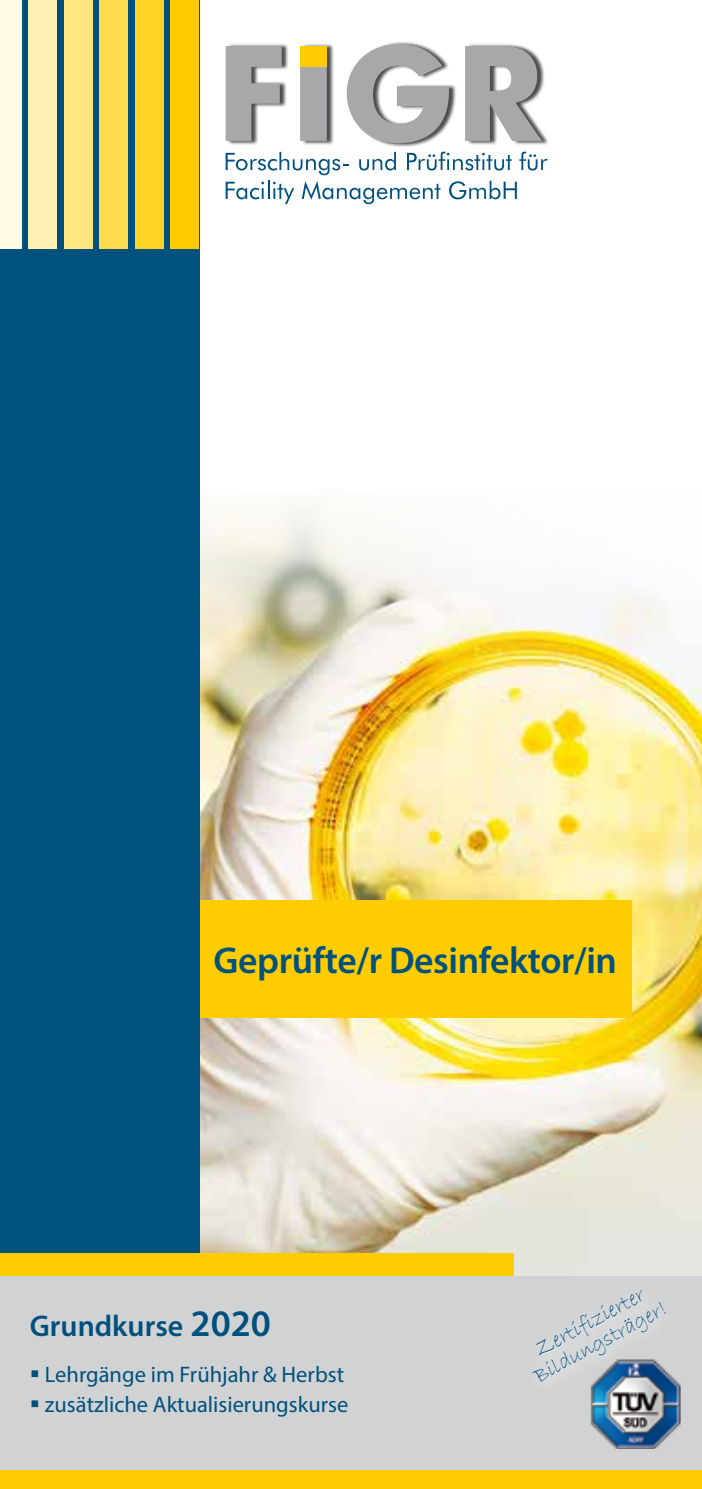
<style>
.page{position:relative;width:702px;height:1489px;background:#fff}
.page>*{position:absolute;margin:0;border:0;box-sizing:border-box;transform-origin:0 0}
.t1{font:600 37.5px "Myriad Pro";letter-spacing:-.01em;color:#00517d}
.t2{font:600 30px "Myriad Pro";color:#00517d}
.t3{font:22.5px "Myriad Pro";color:#00517d}
.t4{font:22.5px/22.5px "Bradley Hand ITC";color:#00517d;text-align:center;scale:.95 1}
.s1{font-size:37.5px}
</style>
<div class="page">
<img style="left:199px;top:0;width:503px;height:1253px">
<div style="left:188px;top:900px;width:443px;height:118px;background:#fecc00"></div>
<div style="left:0;top:0;width:199px;height:1328px;background:#00517d"></div>
<div style="left:0;top:1253px;width:514px;height:30px;background:#fecc00"></div>
<div style="left:0;top:1276px;width:702px;height:212px;background:#d1d2d4"></div>
<div style="left:0;top:1470px;width:702px;height:18px;background:#fecc00"></div>
<div style="left:0;top:0;width:21px;height:248px;background:#fffae6"></div>
<div style="left:29px;top:0;width:28px;height:248px;background:#fff0b3"></div>
<div style="left:64px;top:0;width:28px;height:248px;background:#ffe680"></div>
<div style="left:100px;top:0;width:28px;height:248px;background:#ffdb4d"></div>
<div style="left:135px;top:0;width:29px;height:248px;background:#ffd426"></div>
<div style="left:171px;top:0;width:28px;height:248px;background:#fc0"></div>
<div style="left:226px;top:41px;width:323px;height:106px;background:#000;opacity:.7"></div>
<svg style="left:225px;top:44px;width:317px;height:99px"></svg>
<div style="left:300px;top:46px;width:27px;height:21px;background:#fecc00"></div>
<svg style="left:225px;top:152px;width:124px;height:23px"></svg>
<svg style="left:359px;top:152px;width:37px;height:18px"></svg>
<svg style="left:407px;top:152px;width:104px;height:18px"></svg>
<svg style="left:519px;top:152px;width:28px;height:18px"></svg>
<svg style="left:225px;top:181px;width:69px;height:23px"></svg>
<svg style="left:302px;top:181px;width:138px;height:23px"></svg>
<svg style="left:449px;top:181px;width:68px;height:18px"></svg>
<img style="left:590px;top:1424px;width:90px;height:24px">
<svg style="left:458px;top:1239px;width:244px;height:185px"></svg>
<h1 class="t1" style="left:213px;top:936px;width:405px">Geprüfte/r Desinfektor/in</h1>
<h2 class="t2" style="left:30px;top:1306px;width:243px">Grundkurse <span class="s1">2020</span></h2>
<p class="t3" style="left:30px;top:1359px;width:316px">▪ Lehrgänge im Frühjahr &amp; Herbst</p>
<p class="t3" style="left:30px;top:1389px;width:320px">▪ zusätzliche Aktualisierungskurse</p>
<p class="t4" style="left:519px;top:1348px;width:157px;rotate:-29deg">Zertifizierter<br>Bildungsträger!</p>
</div>
